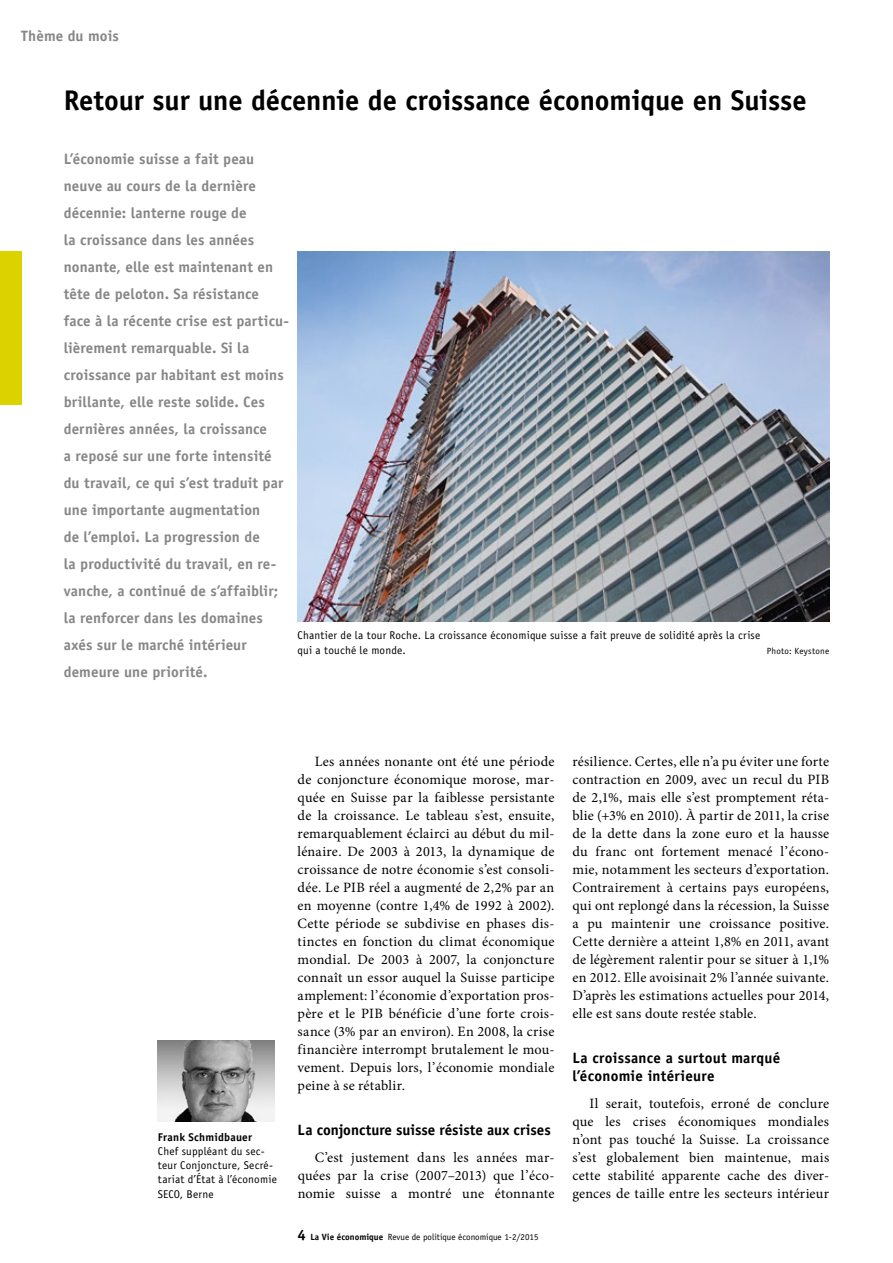
<style>
.page{position:relative;width:893px;height:1263px;background:#fff}
.page>*{position:absolute;margin:0;border:0;box-sizing:border-box;transform-origin:0 0}
.t1{font:700 28.5px "Officina Sans Std";letter-spacing:-.005em;color:#000}
.t2{font:700 15px/27px "Officina Sans Std";letter-spacing:.005em;color:#868786}
.t3{font:700 15px/18px "Officina Sans Std";letter-spacing:.015em;color:#000}
.t4{font:700 15px "Officina Sans Std";letter-spacing:-.005em;color:#000}
.t5{font:14.25px/18px "Minion Pro";letter-spacing:.015em;color:#000;text-align:justify}
.t6{font:11.25px/14.2px "Officina Sans Std";letter-spacing:.02em;color:#000}
.t7{font:700 11.25px "Officina Sans Std";letter-spacing:.015em;color:#000}
.t8{font:9px "Officina Sans Std";color:#000}
.t9{font:9px "Officina Sans Std";letter-spacing:.025em;color:#000}
.s1{font-weight:700;font-size:15px}
.s2{font-weight:700}
</style>
<div class="page">
<img style="left:158px;top:1040px;width:117px;height:82px">
<div style="left:0;top:252px;width:21px;height:153px;background:#dcd200"></div>
<img style="left:298px;top:252px;width:531px;height:369px">
<p class="t2" style="left:21px;top:22px;width:99px">Thème du mois</p>
<h1 class="t1" style="left:64px;top:82px;width:744px">Retour sur une décennie de croissance économique en Suisse</h1>
<p class="t2" style="left:64px;top:146px;width:227px">L’économie suisse a fait peau neuve au cours de la dernière décennie: lanterne rouge de<br>la croissance dans les années nonante, elle est maintenant en tête de peloton. Sa résistance face à la récente crise est particu&shy;lièrement remarquable. Si la croissance par habitant est moins brillante, elle reste solide. Ces dernières années, la croissance<br>a reposé sur une forte intensité du travail, ce qui s’est traduit par une importante augmentation<br>de l’emploi. La progression de<br>la productivité du travail, en re&shy;vanche, a continué de s’affaiblir; la renforcer dans les domaines axés sur le marché intérieur demeure une priorité.</p>
<p class="t6" style="left:298px;top:628px;width:464px">Chantier de la tour Roche. La croissance économique suisse a fait preuve de solidité après la crise qui a touché le monde.</p>
<p class="t9" style="left:767px;top:645px;width:64px">Photo: Keystone</p>
<p class="t7" style="left:158px;top:1130px;width:96px">Frank Schmidbauer</p>
<p class="t6" style="left:158px;top:1144px;width:120px">Chef suppléant du sec&shy;teur Conjoncture, Secré&shy;tariat d’État à l’économie<br>SECO, Berne</p>
<p class="t5" style="left:298px;top:752px;width:258px;text-indent:17px">Les années nonante ont été une période de conjoncture économique morose, mar&shy;quée en Suisse par la faiblesse persistante de la croissance. Le tableau s’est, ensuite, remarquablement éclairci au début du mil&shy;lénaire. De 2003 à 2013, la dynamique de croissance de notre économie s’est consoli&shy;dée. Le PIB réel a augmenté de 2,2% par an en moyenne (contre 1,4% de 1992 à 2002).<br>Cette période se subdivise en phases dis&shy;tinctes en fonction du climat économique mondial. De 2003 à 2007, la conjoncture connaît un essor auquel la Suisse participe amplement: l’économie d’exportation pros&shy;père et le PIB bénéficie d’une forte crois&shy;sance (3% par an environ). En 2008, la crise financière interrompt brutalement le mou&shy;vement. Depuis lors, l’économie mondiale peine à se rétablir.</p>
<p class="t4" style="left:298px;top:1120px;width:255px">La conjoncture suisse résiste aux crises</p>
<p class="t5" style="left:298px;top:1148px;width:258px;text-indent:17px">C’est justement dans les années mar&shy;quées par la crise (2007–2013) que l’éco&shy;nomie suisse a montré une étonnante</p>
<p class="t8" style="left:298px;top:1231px;width:242px"><span class="s1">4</span> <span class="s2">La Vie économique</span> Revue de politique économique 1-2/2015</p>
<p class="t5" style="left:572px;top:752px;width:258px">résilience. Certes, elle n’a pu éviter une forte contraction en 2009, avec un recul du PIB de 2,1%, mais elle s’est promptement réta&shy;blie (+3% en 2010). À partir de 2011, la crise de la dette dans la zone euro et la hausse du franc ont fortement menacé l’écono&shy;mie, notamment les secteurs d’exportation.<br>Contrairement à certains pays européens, qui ont replongé dans la récession, la Suisse a pu maintenir une croissance positive.<br>Cette dernière a atteint 1,8% en 2011, avant de légèrement ralentir pour se situer à 1,1% en 2012. Elle avoisinait 2% l’année suivante.<br>D’après les estimations actuelles pour 2014, elle est sans doute restée stable.</p>
<p class="t3" style="left:572px;top:1048px;width:209px">La croissance a surtout marqué l’économie intérieure</p>
<p class="t5" style="left:572px;top:1094px;width:258px;text-indent:17px">Il serait, toutefois, erroné de conclure que les crises économiques mondiales n’ont pas touché la Suisse. La croissance s’est globalement bien maintenue, mais cette stabilité apparente cache des diver&shy;gences de taille entre les secteurs intérieur</p>
</div>
